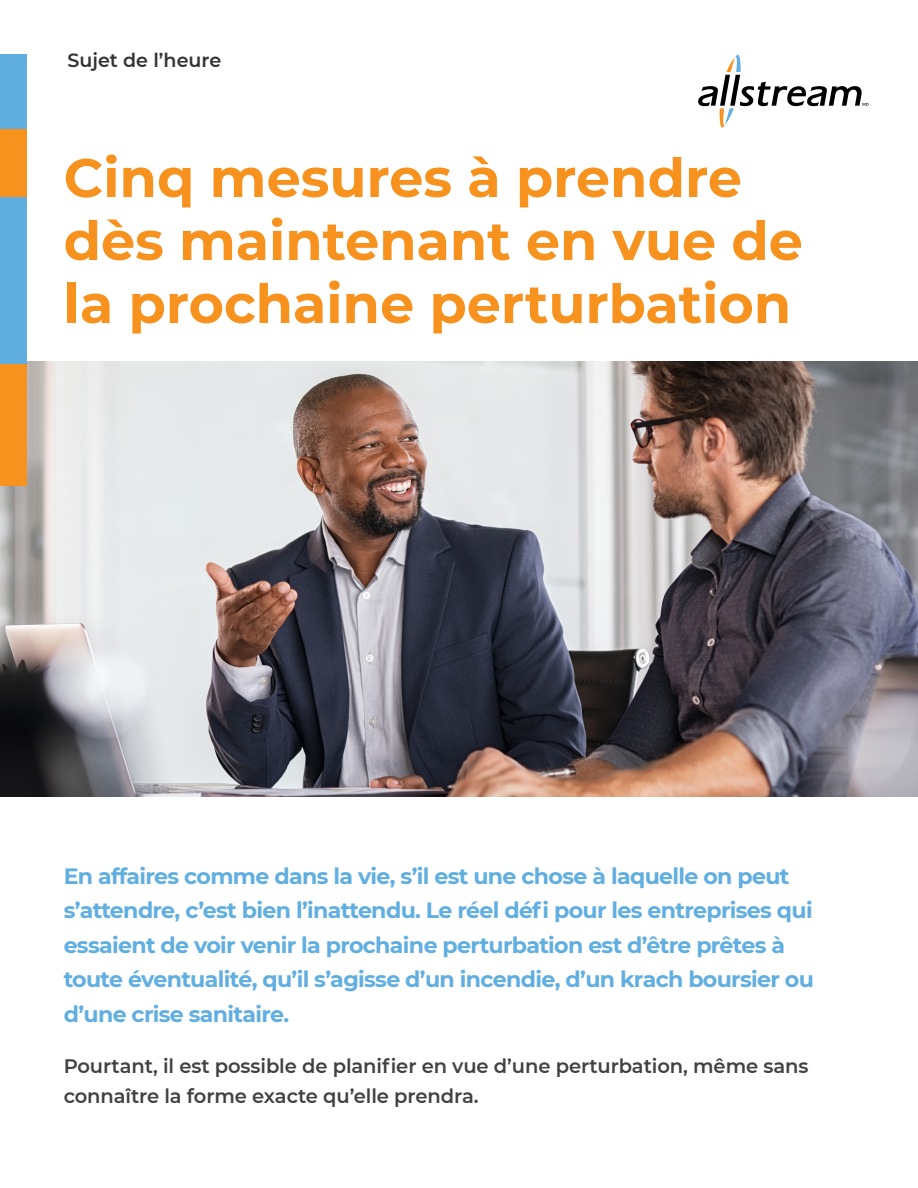
<style>
.page{position:relative;width:918px;height:1188px;background:#fff}
.page>*{position:absolute;margin:0;border:0;box-sizing:border-box;transform-origin:0 0}
.t1{font:700 54px/63px "Montserrat";color:#f7921e}
.t2{font:700 22.2px/34.5px "Montserrat";letter-spacing:-.03em;color:#61aee1}
.t3{font:600 19.5px/30px "Montserrat";letter-spacing:-.005em;color:#414042}
.t4{font:600 19.05px "Montserrat";color:#333334}
</style>
<div class="page">
<img style="left:0;top:361px;width:918px;height:435px">
<div style="left:0;top:54px;width:27px;height:83px;background:#61aee1"></div>
<div style="left:0;top:130px;width:27px;height:69px;background:#f7921e"></div>
<div style="left:0;top:363px;width:27px;height:123px;background:#f7921e"></div>
<div style="left:0;top:197px;width:27px;height:166px;background:#61aee1"></div>
<svg style="left:698px;top:54px;width:171px;height:74px"></svg>
<p class="t4" style="left:67px;top:47px;width:155px">Sujet de l’heure</p>
<h1 class="t1" style="left:64px;top:144px;width:741px">Cinq mesures à prendre dès maintenant en vue de la prochaine perturbation</h1>
<p class="t2" style="left:64px;top:857px;width:752px">En affaires comme dans la vie, s’il est une chose à laquelle on peut s’attendre, c’est bien l’inattendu. Le réel défi pour les entreprises qui essaient de voir venir la prochaine perturbation est d’être prêtes à toute éventualité, qu’il s’agisse d’un incendie, d’un krach boursier ou d’une crise sanitaire.</p>
<p class="t3" style="left:64px;top:1050px;width:746px">Pourtant, il est possible de planifier en vue d’une perturbation, même sans connaître la forme exacte qu’elle prendra.</p>
</div>
